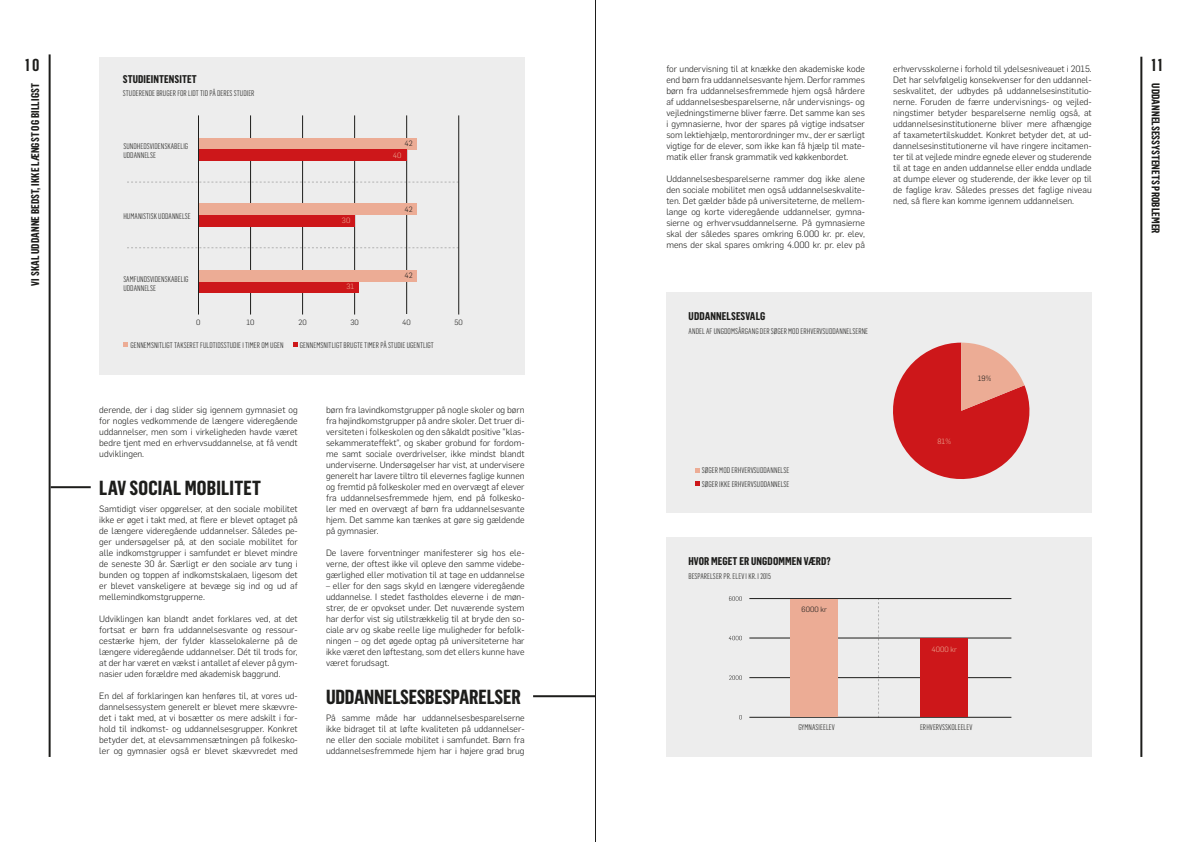
<style>
.page{position:relative;width:1191px;height:842px;background:#fff}
.page>*{position:absolute;margin:0;border:0;box-sizing:border-box;transform-origin:0 0}
.Mellemrubrik{font:700 20px "Flama Condensed";letter-spacing:-.01em;color:#1d1d1b}
.Mellemrubrik-2{font:700 20px "Flama Condensed";letter-spacing:.01em;color:#1d1d1b}
.t1{font:600 17px "Flama Condensed";color:#1d1d1b}
.Pagina{font:700 11px "Flama Condensed";letter-spacing:.01em;color:#1d1d1b}
.Brødtekst{font:300 9px/11px "Flama";color:#1d1d1b;text-align:justify}
.Tabel_brødtekst{font:300 8px/9.6px "Flama Condensed";letter-spacing:.01em;color:#1d1d1b}
.Diagram_tal{font:300 7.5px "Flama";color:#1d1d1b}
.Diagram_tal-2{font:300 7.5px "Flama";color:#ecac95}
</style>
<div class="page">
<div style="left:99px;top:57px;width:425px;height:317px;background:#ededed"></div>
<svg style="left:127px;top:182px;width:331px;height:1px"></svg>
<svg style="left:127px;top:247px;width:331px;height:1px"></svg>
<hr style="left:302px;top:115px;width:1px;height:199px;background:#1d1d1b">
<hr style="left:458px;top:115px;width:1px;height:199px;background:#1d1d1b">
<hr style="left:250px;top:115px;width:1px;height:199px;background:#1d1d1b">
<hr style="left:406px;top:115px;width:1px;height:199px;background:#1d1d1b">
<hr style="left:354px;top:115px;width:1px;height:199px;background:#1d1d1b">
<div style="left:198px;top:282px;width:161px;height:11px;background:#cd171a"></div>
<svg style="left:123px;top:342px;width:5px;height:5px"></svg>
<svg style="left:293px;top:342px;width:4px;height:5px"></svg>
<div style="left:198px;top:270px;width:219px;height:12px;background:#ecac95"></div>
<div style="left:198px;top:204px;width:219px;height:11px;background:#ecac95"></div>
<div style="left:198px;top:138px;width:219px;height:12px;background:#ecac95"></div>
<div style="left:198px;top:215px;width:156px;height:11px;background:#cd171a"></div>
<div style="left:198px;top:150px;width:208px;height:11px;background:#cd171a"></div>
<hr style="left:198px;top:115px;width:1px;height:199px;background:#1d1d1b">
<hr style="left:51px;top:486px;width:40px;height:2px;background:#1d1d1b">
<hr style="left:533px;top:695px;width:62px;height:2px;background:#1d1d1b">
<hr style="left:1140px;top:57px;width:2px;height:700px;background:#1d1d1b">
<hr style="left:49px;top:54px;width:2px;height:703px;background:#1d1d1b">
<div style="left:666px;top:292px;width:425px;height:221px;background:#ededed"></div>
<svg style="left:893px;top:343px;width:137px;height:136px"></svg>
<svg style="left:695px;top:468px;width:4px;height:4px"></svg>
<svg style="left:695px;top:481px;width:4px;height:5px"></svg>
<div style="left:666px;top:537px;width:425px;height:220px;background:#ededed"></div>
<svg style="left:878px;top:599px;width:1px;height:118px"></svg>
<hr style="left:749px;top:598px;width:262px;height:1px;background:#1d1d1b">
<hr style="left:749px;top:638px;width:262px;height:1px;background:#1d1d1b">
<hr style="left:749px;top:677px;width:262px;height:1px;background:#1d1d1b">
<hr style="left:749px;top:717px;width:262px;height:1px;background:#1d1d1b">
<div style="left:790px;top:599px;width:48px;height:118px;background:#ecac95"></div>
<div style="left:920px;top:638px;width:47px;height:79px;background:#cd171a"></div>
<svg style="left:729px;top:596px;width:13px;height:5px"></svg>
<svg style="left:729px;top:636px;width:13px;height:4px"></svg>
<svg style="left:729px;top:675px;width:13px;height:5px"></svg>
<hr style="left:595px;top:0;width:1px;height:842px;background:#1d1d1b">
<h2 class="t1" style="left:25px;top:54px;width:16px">10</h2>
<h2 class="t1" style="left:1151px;top:54px;width:13px">11</h2>
<p class="Pagina" style="left:28px;top:286px;width:204px;rotate:-90deg">VI SKAL UDDANNE BEDST, IKKE LÆNGST OG BILLIGST</p>
<p class="Pagina" style="left:1162px;top:83px;width:152px;rotate:90deg">UDDANNELSESSYSTENETS PROBLEMER</p>
<p class="Pagina" style="left:688px;top:309px;width:78px">UDDANNELSESVALG</p>
<p class="Tabel_brødtekst" style="left:688px;top:326px;width:181px">ANDEL AF UNGDOMSÅRGANG DER SØGER MOD ERHVERVSUDDANNELSERNE</p>
<p class="Brødtekst" style="left:666px;top:63px;width:200px">for undervisning til at knække den akademiske kode end børn fra uddannelsesvante hjem. Derfor rammes børn fra uddannelsesfremmede hjem også hårdere af uddannelsesbesparelserne, når undervisnings- og vejledningstimerne bliver færre. Det samme kan ses i gymnasierne, hvor der spares på vigtige indsatser som lektiehjælp, mentorordninger mv., der er særligt vigtige for de elever, som ikke kan få hjælp til mate&shy;matik eller fransk grammatik ved køkkenbordet.</p>
<p class="Brødtekst" style="left:666px;top:173px;width:200px">Uddannelsesbesparelserne rammer dog ikke alene den sociale mobilitet men også uddannelseskvalite&shy;ten. Det gælder både på universiteterne, de mellem&shy;lange og korte videregående uddannelser, gymna&shy;sierne og erhvervsuddannelserne. På gymnasierne skal der således spares omkring 6.000 kr. pr. elev, mens der skal spares omkring 4.000 kr. pr. elev på</p>
<p class="Brødtekst" style="left:893px;top:63px;width:200px">erhvervsskolerne i forhold til ydelsesniveauet i 2015.<br>Det har selvfølgelig konsekvenser for den uddannel&shy;seskvalitet, der udbydes på uddannelsesinstitutio&shy;nerne. Foruden de færre undervisnings- og vejled&shy;ningstimer betyder besparelserne nemlig også, at uddannelsesinstitutionerne bliver mere afhængige af taxametertilskuddet. Konkret betyder det, at ud&shy;dannelsesinstitutionerne vil have ringere incitamen&shy;ter til at vejlede mindre egnede elever og studerende til at tage en anden uddannelse eller endda undlade at dumpe elever og studerende, der ikke lever op til de faglige krav. Således presses det faglige niveau ned, så flere kan komme igennem uddannelsen.</p>
<p class="Pagina" style="left:123px;top:72px;width:75px">STUDIEINTENSITET</p>
<p class="Tabel_brødtekst" style="left:123px;top:88px;width:133px">STUDERENDE BRUGER FOR LIDT TID PÅ DERES STUDIER</p>
<p class="Diagram_tal" style="left:404px;top:138px;width:10px">42</p>
<p class="Tabel_brødtekst" style="left:123px;top:141px;width:66px">SUNDHEDSVIDENSKABELIG<br>UDDANNELSE</p>
<p class="Diagram_tal-2" style="left:393px;top:150px;width:10px">40</p>
<p class="Diagram_tal" style="left:404px;top:204px;width:10px">42</p>
<p class="Tabel_brødtekst" style="left:123px;top:211px;width:69px">HUMANISTISK UDDANNELSE</p>
<p class="Diagram_tal-2" style="left:342px;top:215px;width:10px">30</p>
<p class="Diagram_tal" style="left:404px;top:271px;width:10px">42</p>
<p class="Tabel_brødtekst" style="left:123px;top:274px;width:67px">SAMFUNDSVIDENSKABELIG<br>UDDANNELSE</p>
<p class="Diagram_tal-2" style="left:346px;top:282px;width:9px">31</p>
<p class="Diagram_tal" style="left:196px;top:317px;width:6px">0</p>
<p class="Diagram_tal" style="left:246px;top:317px;width:10px">10</p>
<p class="Diagram_tal" style="left:298px;top:317px;width:10px">20</p>
<p class="Diagram_tal" style="left:350px;top:317px;width:10px">30</p>
<p class="Diagram_tal" style="left:402px;top:317px;width:10px">40</p>
<p class="Diagram_tal" style="left:454px;top:317px;width:10px">50</p>
<p class="Tabel_brødtekst" style="left:130px;top:340px;width:155px">GENNEMSNITLIGT TAKSERET FULDTIDSSTUDIE I TIMER OM UGEN</p>
<p class="Tabel_brødtekst" style="left:300px;top:340px;width:135px">GENNEMSNITLIGT BRUGTE TIMER PÅ STUDIE UGENTLIGT</p>
<p class="Brødtekst" style="left:99px;top:404px;width:200px">derende, der i dag slider sig igennem gymnasiet og for nogles vedkommende de længere videregående uddannelser, men som i virkeligheden havde været bedre tjent med en erhvervsuddannelse, at få vendt udviklingen.</p>
<p class="Mellemrubrik-2" style="left:99px;top:476px;width:163px">LAV SOCIAL MOBILITET</p>
<p class="Brødtekst" style="left:99px;top:503px;width:200px">Samtidigt viser opgørelser, at den sociale mobilitet ikke er øget i takt med, at flere er blevet optaget på de længere videregående uddannelser. Således pe&shy;ger undersøgelser på, at den sociale mobilitet for alle indkomstgrupper i samfundet er blevet mindre de seneste 30 år. Særligt er den sociale arv tung i bunden og toppen af indkomstskalaen, ligesom det er blevet vanskeligere at bevæge sig ind og ud af mellemindkomstgrupperne.</p>
<p class="Brødtekst" style="left:99px;top:613px;width:200px">Udviklingen kan blandt andet forklares ved, at det fortsat er børn fra uddannelsesvante og ressour&shy;cestærke hjem, der fylder klasselokalerne på de længere videregående uddannelser. Dét til trods for, at der har været en vækst i antallet af elever på gym&shy;nasier uden forældre med akademisk baggrund.</p>
<p class="Brødtekst" style="left:99px;top:690px;width:200px">En del af forklaringen kan henføres til, at vores ud&shy;dannelsessystem generelt er blevet mere skævvre&shy;det i takt med, at vi bosætter os mere adskilt i for&shy;hold til indkomst- og uddannelsesgrupper. Konkret betyder det, at elevsammensætningen på folkesko&shy;ler og gymnasier også er blevet skævvredet med</p>
<p class="Brødtekst" style="left:326px;top:404px;width:200px">børn fra lavindkomstgrupper på nogle skoler og børn fra højindkomstgrupper på andre skoler. Det truer di&shy;versiteten i folkeskolen og den såkaldt positive ”klas&shy;sekammerateffekt”, og skaber grobund for fordom&shy;me samt sociale overdrivelser, ikke mindst blandt underviserne. Undersøgelser har vist, at undervisere generelt har lavere tiltro til elevernes faglige kunnen og fremtid på folkeskoler med en overvægt af elever fra uddannelsesfremmede hjem, end på folkesko&shy;ler med en overvægt af børn fra uddannelsesvante hjem. Det samme kan tænkes at gøre sig gældende på gymnasier.</p>
<p class="Brødtekst" style="left:326px;top:547px;width:200px">De lavere forventninger manifesterer sig hos ele&shy;verne, der oftest ikke vil opleve den samme videbe&shy;gærlighed eller motivation til at tage en uddannelse</p>
<p class="Brødtekst" style="left:326px;top:580px;width:200px">– eller for den sags skyld en længere videregående uddannelse. I stedet fastholdes eleverne i de møn&shy;strer, de er opvokset under. Det nuværende system har derfor vist sig utilstrækkelig til at bryde den so&shy;ciale arv og skabe reelle lige muligheder for befolk&shy;ningen – og det øgede optag på universiteterne har ikke været den løftestang, som det ellers kunne have været forudsagt.</p>
<p class="Mellemrubrik" style="left:326px;top:685px;width:196px">UDDANNELSESBESPARELSER</p>
<p class="Brødtekst" style="left:326px;top:712px;width:200px">På samme måde har uddannelsesbesparelserne ikke bidraget til at løfte kvaliteten på uddannelser&shy;ne eller den sociale mobilitet i samfundet. Børn fra uddannelsesfremmede hjem har i højere grad brug</p>
<p class="Tabel_brødtekst" style="left:702px;top:465px;width:89px">SØGER MOD ERHVERVSUDDANNELSE</p>
<p class="Tabel_brødtekst" style="left:702px;top:479px;width:89px">SØGER IKKE ERHVERVSUDDANNELSE</p>
<p class="Pagina" style="left:688px;top:554px;width:144px">HVOR MEGET ER UNGDOMMEN VÆRD?</p>
<p class="Tabel_brødtekst" style="left:688px;top:571px;width:84px">BESPARELSER PR. ELEV I KR. I 2015</p>
<p class="Diagram_tal" style="left:801px;top:605px;width:27px">6000 kr</p>
<p class="Diagram_tal-2" style="left:937px;top:436px;width:15px">81%</p>
<p class="Diagram_tal" style="left:978px;top:373px;width:15px">19%</p>
<p class="Diagram_tal-2" style="left:931px;top:644px;width:27px">4000 kr</p>
<p class="Tabel_brødtekst" style="left:798px;top:722px;width:38px">GYMNASIEELEV</p>
<p class="Tabel_brødtekst" style="left:920px;top:722px;width:54px">ERHVERVSSKOLEELEV</p>
</div>
